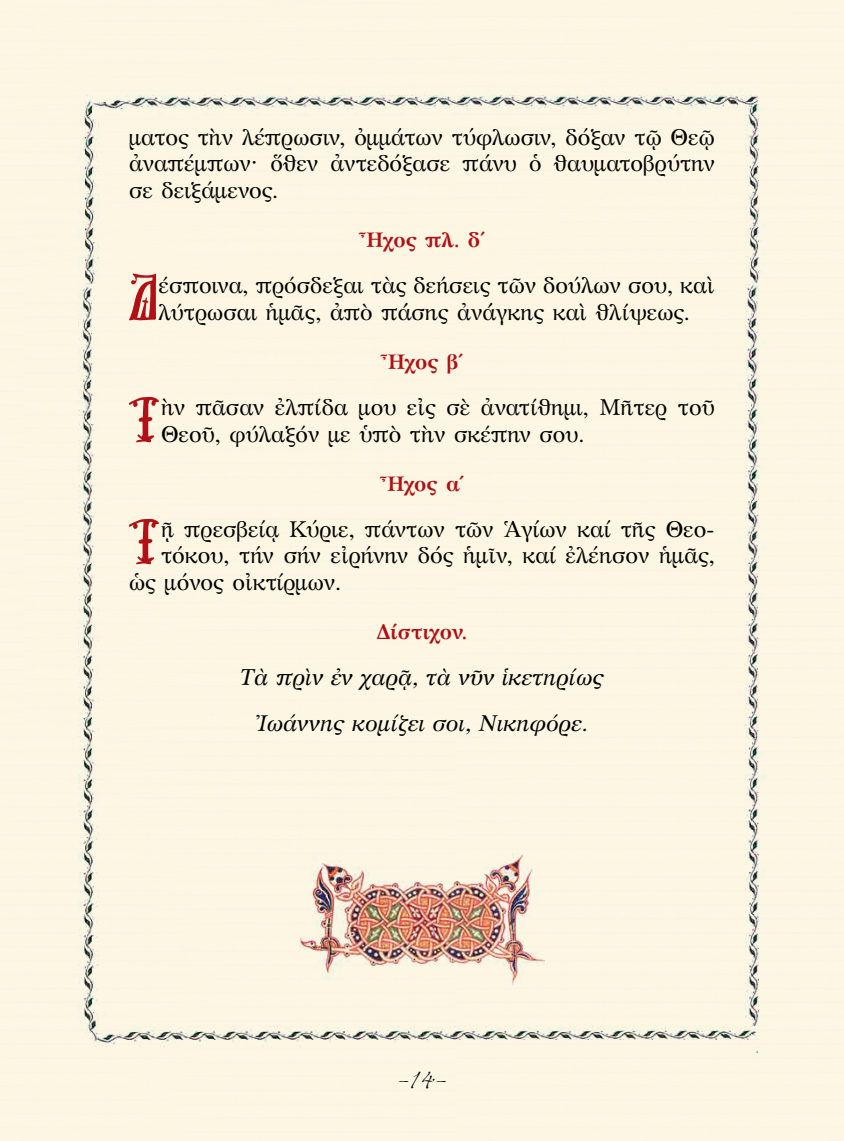
<style>
.page{position:relative;width:844px;height:1141px;background:#fff}
.page>*{position:absolute;margin:0;border:0;box-sizing:border-box;transform-origin:0 0}
.t1{font:60.38px "Mg Agia Sofia UC Normal";color:#af1116}
.t2{font:24.5px "CF Vivace";color:#000}
.t3{font:22.75px/26.2px "GFS Artemisia";color:#000}
.t4{font:italic 22.75px/46px "GFS Artemisia";color:#000;text-align:center}
.t5{font:700 21px "GFS Artemisia";letter-spacing:-.01em;color:#af1116}
</style>
<div class="page">
<div style="left:79px;top:88px;width:686px;height:965px;background:#fcf6e2"></div>
<img style="left:299px;top:854px;width:245px;height:131px">
<p class="t3" style="left:129px;top:123px;width:587px;text-align:justify">ματος τὴν λέπρωσιν, ὀμμάτων τύφλωσιν, δόξαν τῷ Θεῷ ἀναπέμπων· ὅθεν ἀντεδόξασε πάνυ ὁ θαυματοβρύτην σε δειξάμενος.</p>
<p class="t5" style="left:359px;top:223px;width:126px">Ἦχος πλ. δ΄</p>
<h1 class="t1" style="left:129px;top:271px;width:31px">Δ</h1>
<p class="t3" style="left:158px;top:271px;width:557px">έσποινα, πρόσδεξαι τὰς δεήσεις τῶν δούλων σου, καὶ λύτρωσαι ἡμᾶς, ἀπὸ πάσης ἀνάγκης καὶ θλίψεως.</p>
<p class="t5" style="left:381px;top:345px;width:83px">Ἦχος β΄</p>
<h1 class="t1" style="left:129px;top:393px;width:33px">Τ</h1>
<p class="t3" style="left:161px;top:393px;width:555px">ὴν πᾶσαν ἐλπίδα μου εἰς σὲ ἀνατίθημι, Μῆτερ τοῦ<br>Θεοῦ, φύλαξόν με ὑπὸ τὴν σκέπην σου.</p>
<p class="t5" style="left:380px;top:467px;width:85px">Ἦχος α΄</p>
<h1 class="t1" style="left:129px;top:515px;width:33px">Τ</h1>
<p class="t3" style="left:161px;top:515px;width:555px">ῇ πρεσβείᾳ Κύριε, πάντων τῶν Ἁγίων καί τῆς Θεο-</p>
<p class="t3" style="left:161px;top:541px;width:555px">τόκου, τήν σήν εἰρήνην δός ἡμῖν, καί ἐλέησον ἡμᾶς,</p>
<p class="t3" style="left:129px;top:568px;width:213px">ὡς μόνος οἰκτίρμων.</p>
<p class="t5" style="left:377px;top:615px;width:92px">Δίστιχον.</p>
<p class="t4" style="left:239px;top:653px;width:366px">Τὰ πρὶν ἐν χαρᾷ, τὰ νῦν ἱκετηρίως<br>Ἰωάννης κομίζει σοι, Νικηφόρε.</p>
<p class="t2" style="left:398px;top:1066px;width:50px">-14-</p>
</div>
